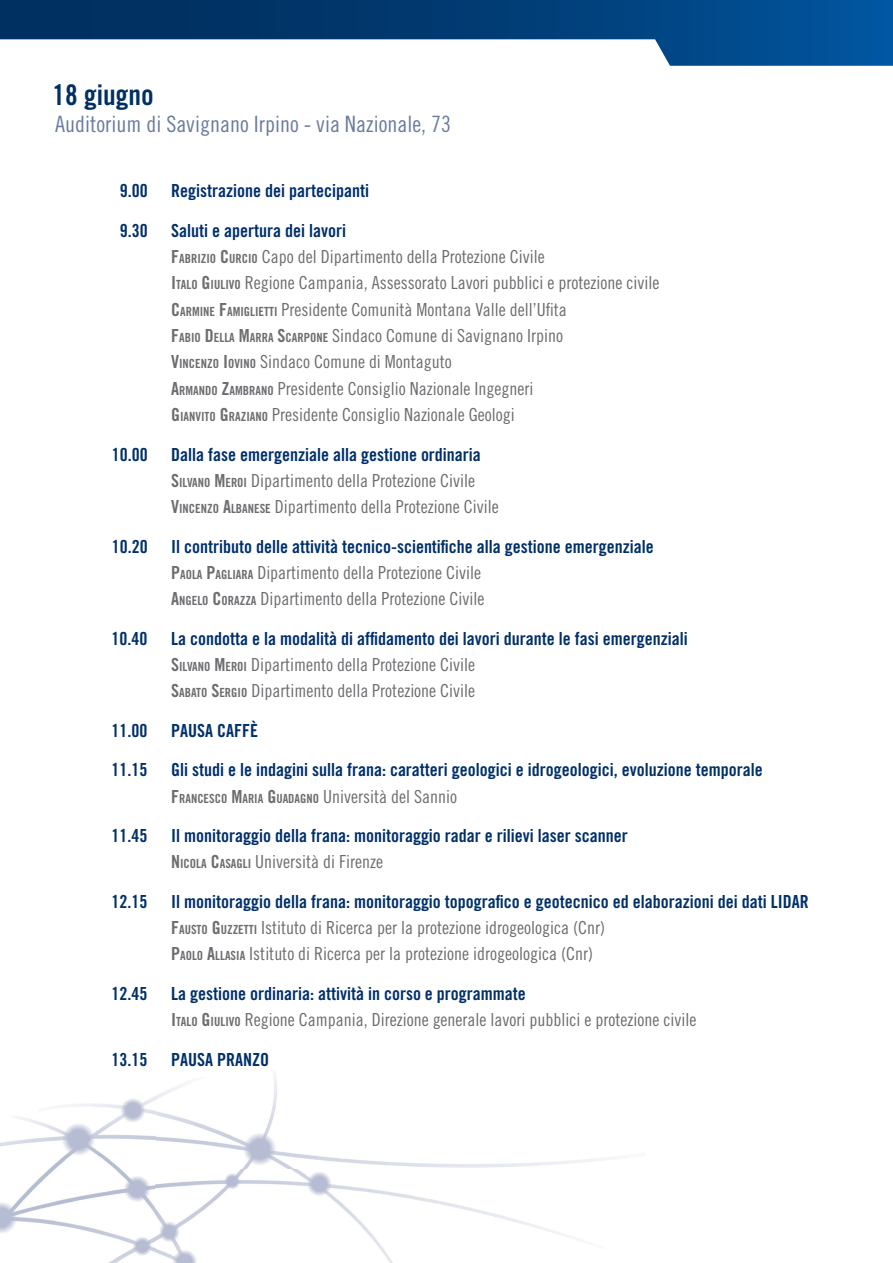
<style>
.page{position:relative;width:893px;height:1263px;background:#fff}
.page>*{position:absolute;margin:0;border:0;box-sizing:border-box;transform-origin:0 0}
.t1{font:28.5px "Trade Gothic LT Std Bd Cn 20";color:#003062}
.t2{font:22.5px "Trade Gothic LT Std Cn 18";color:#6a7aa0}
.t3{font:18px/26.2px "Trade Gothic LT Std Cn 18";color:#6c6d70}
.t4{font:18px "Trade Gothic LT Std Bd Cn 20";color:#00306a}
.t5{font:12.6px "Trade Gothic LT Std Bd Cn 20";color:#6c6d70}
.s1{font-family:"Trade Gothic LT Std Bd Cn 20"}
.s2{font-family:"Trade Gothic LT Std Bd Cn 20";font-size:12.6px}
.s3{font-size:18px}
.s4{font-family:"Trade Gothic LT Std Cn 18";font-size:18px}
</style>
<div class="page">
<svg style="left:0;top:0;width:893px;height:66px"></svg>
<img style="left:0;top:1076px;width:605px;height:187px">
<h1 class="t1" style="left:53px;top:78px;width:103px">18 giugno</h1>
<p class="t2" style="left:55px;top:110px;width:398px">Auditorium di Savignano Irpino - via Nazionale, 73</p>
<p class="t4" style="left:120px;top:180px;width:29px">9.00</p>
<p class="t4" style="left:171px;top:180px;width:199px">Registrazione dei partecipanti</p>
<p class="t4" style="left:120px;top:219px;width:29px">9.30</p>
<p class="t4" style="left:171px;top:219px;width:176px">Saluti e apertura dei lavori</p>
<p class="t3" style="left:171px;top:243px;width:490px"><span class="s1">F</span><span class="s2">ABRIZIO</span> <span class="s1">C</span><span class="s2">URCIO</span> Capo del Dipartimento della Protezione Civile<br><span class="s1">I</span><span class="s2">TALO</span> <span class="s1">G</span><span class="s2">IULIVO</span> Regione Campania, Assessorato Lavori pubblici e protezione civile <span class="s1">C</span><span class="s2">ARMINE</span> <span class="s1">F</span><span class="s2">AMIGLIETTI</span> Presidente Comunità Montana Valle dell’Ufita<br><span class="s1">F</span><span class="s2">ABIO</span> <span class="s1">D</span><span class="s2">ELLA</span> <span class="s1">M</span><span class="s2">ARRA</span> <span class="s1">S</span><span class="s2">CARPONE</span> Sindaco Comune di Savignano Irpino<br><span class="s1">V</span><span class="s2">INCENZO</span> <span class="s1">I</span><span class="s2">OVINO</span> Sindaco Comune di Montaguto<br><span class="s1">A</span><span class="s2">RMANDO</span> <span class="s1">Z</span><span class="s2">AMBRANO</span> Presidente Consiglio Nazionale Ingegneri<br><span class="s1">G</span><span class="s2">IANVITO</span> <span class="s1">G</span><span class="s2">RAZIANO</span> Presidente Consiglio Nazionale Geologi</p>
<p class="t4" style="left:112px;top:443px;width:37px">10.00</p>
<p class="t4" style="left:171px;top:443px;width:311px">Dalla fase emergenziale alla gestione ordinaria</p>
<p class="t3" style="left:171px;top:467px;width:329px"><span class="s1">S</span><span class="s2">ILVANO</span> <span class="s1">M</span><span class="s2">EROI</span> Dipartimento della Protezione Civile<br><span class="s1">V</span><span class="s2">INCENZO</span> <span class="s1">A</span><span class="s2">LBANESE</span> Dipartimento della Protezione Civile</p>
<p class="t4" style="left:112px;top:535px;width:37px">10.20</p>
<p class="t4" style="left:171px;top:535px;width:484px">Il contributo delle attività tecnico-scientifiche alla gestione emergenziale</p>
<p class="t3" style="left:171px;top:559px;width:315px"><span class="s1">P</span><span class="s2">AOLA</span> <span class="s1">P</span><span class="s2">AGLIARA</span> Dipartimento della Protezione Civile<br><span class="s1">A</span><span class="s2">NGELO</span> <span class="s1">C</span><span class="s2">ORAZZA</span> Dipartimento della Protezione Civile</p>
<p class="t4" style="left:112px;top:627px;width:37px">10.40</p>
<p class="t4" style="left:171px;top:627px;width:518px">La condotta e la modalità di affidamento dei lavori durante le fasi emergenziali</p>
<p class="t3" style="left:171px;top:651px;width:306px"><span class="s1">S</span><span class="s2">ILVANO</span> <span class="s1">M</span><span class="s2">EROI</span> Dipartimento della Protezione Civile<br><span class="s1">S</span><span class="s2">ABATO</span> <span class="s1">S</span><span class="s2">ERGIO</span> Dipartimento della Protezione Civile</p>
<p class="t4" style="left:112px;top:719px;width:37px">11.00</p>
<p class="t4" style="left:171px;top:719px;width:88px">PAUSA CAFFÈ</p>
<p class="t4" style="left:112px;top:759px;width:37px">11.15</p>
<p class="t4" style="left:171px;top:759px;width:593px">Gli studi e le indagini sulla frana: caratteri geologici e idrogeologici, evoluzione temporale</p>
<p class="t5" style="left:171px;top:790px;width:287px"><span class="s3">F</span>RANCESCO <span class="s3">M</span>ARIA <span class="s3">G</span>UADAGNO <span class="s4">Università del Sannio</span></p>
<p class="t4" style="left:112px;top:825px;width:37px">11.45</p>
<p class="t4" style="left:171px;top:825px;width:458px">Il monitoraggio della frana: monitoraggio radar e rilievi laser scanner</p>
<p class="t3" style="left:171px;top:849px;width:214px"><span class="s1">N</span><span class="s2">ICOLA</span> <span class="s1">C</span><span class="s2">ASAGLI</span> Università di Firenze</p>
<p class="t4" style="left:112px;top:890px;width:37px">12.15</p>
<p class="t4" style="left:171px;top:890px;width:639px">Il monitoraggio della frana: monitoraggio topografico e geotecnico ed elaborazioni dei dati LIDAR</p>
<p class="t3" style="left:171px;top:914px;width:435px"><span class="s1">F</span><span class="s2">AUSTO</span> <span class="s1">G</span><span class="s2">UZZETTI</span> Istituto di Ricerca per la protezione idrogeologica (Cnr)<br><span class="s1">P</span><span class="s2">AOLO</span> <span class="s1">A</span><span class="s2">LLASIA</span> Istituto di Ricerca per la protezione idrogeologica (Cnr)</p>
<p class="t4" style="left:112px;top:982px;width:37px">12.45</p>
<p class="t4" style="left:171px;top:982px;width:356px">La gestione ordinaria: attività in corso e programmate</p>
<p class="t3" style="left:171px;top:1006px;width:527px"><span class="s1">I</span><span class="s2">TALO</span> <span class="s1">G</span><span class="s2">IULIVO</span> Regione Campania, Direzione generale lavori pubblici e protezione civile</p>
<p class="t4" style="left:112px;top:1048px;width:37px">13.15</p>
<p class="t4" style="left:171px;top:1048px;width:99px">PAUSA PRANZO</p>
</div>
